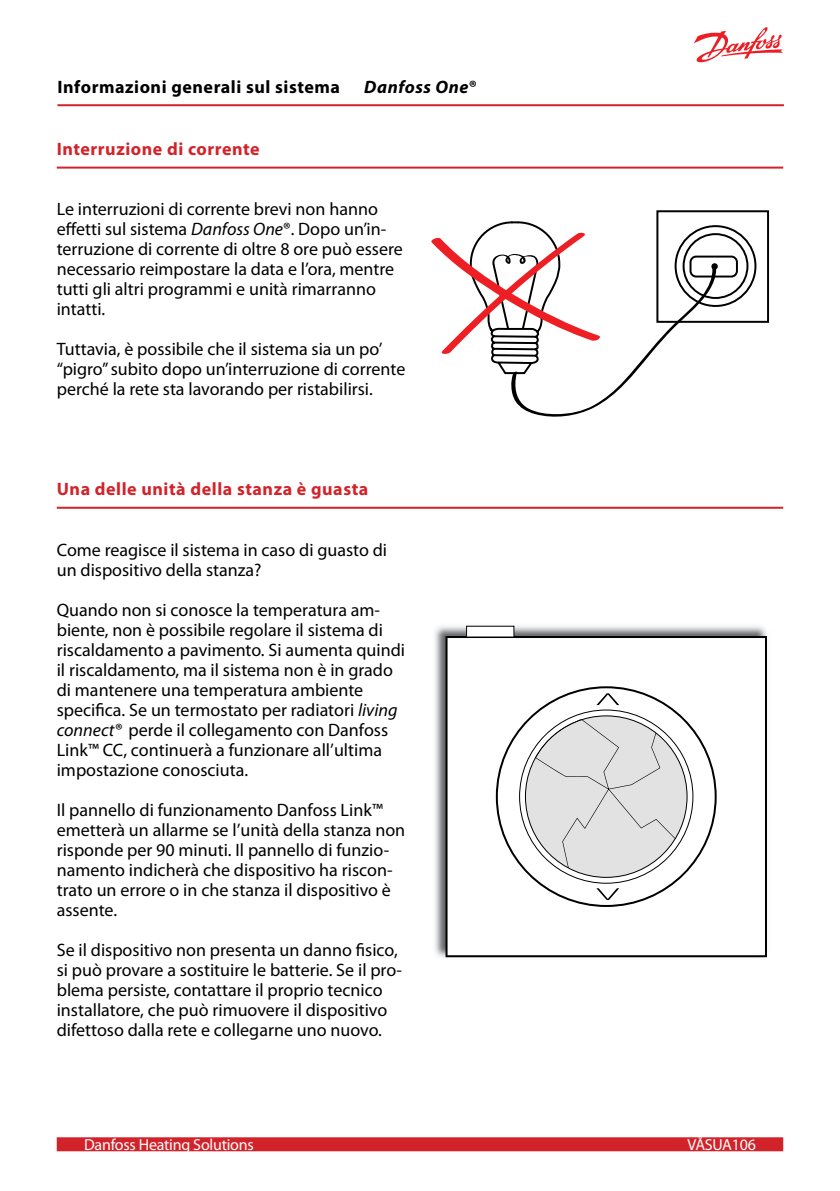
<style>
.page{position:relative;width:840px;height:1191px;background:#fff}
.page>*{position:absolute;margin:0;border:0;box-sizing:border-box;transform-origin:0 0}
.t1{font:300 25.8px "Myriad Pro";color:#000;scale:1.95 1}
.t2{font:18px/20px "Myriad Pro";color:#000}
.t3{font:700 18px "Myriad Pro";letter-spacing:.03em;color:#d2232a}
.t4{font:700 18px "Myriad Pro";letter-spacing:.03em;color:#000}
.t5{font:italic 700 18px "Myriad Pro";letter-spacing:.03em;color:#000}
.t6{font:16px "Myriad Pro";letter-spacing:-.015em;color:#fff}
.s1{font-style:normal}
.s2{font-style:italic}
</style>
<div class="page">
<div style="left:57px;top:1137px;width:725px;height:14px;background:#d2232a"></div>
<hr style="left:57px;top:104px;width:726px;height:2px;background:#d2232a">
<svg style="left:694px;top:27px;width:88px;height:36px"></svg>
<hr style="left:57px;top:167px;width:725px;height:2px;background:#d2232a">
<div style="left:656px;top:210px;width:112px;height:113px;border:2px solid #000"></div>
<svg style="left:431px;top:220px;width:318px;height:196px"></svg>
<hr style="left:57px;top:507px;width:725px;height:2px;background:#d2232a">
<img style="left:435px;top:625px;width:332px;height:333px">
<svg style="left:445px;top:636px;width:321px;height:321px"></svg>
<svg style="left:495px;top:686px;width:221px;height:221px"></svg>
<svg style="left:466px;top:625px;width:48px;height:12px"></svg>
<svg style="left:519px;top:709px;width:174px;height:174px"></svg>
<p class="t4" style="left:57px;top:75px;width:284px">Informazioni generali sul sistema</p>
<p class="t3" style="left:57px;top:137px;width:204px">Interruzione di corrente</p>
<p class="t5" style="left:364px;top:75px;width:114px">Danfoss One<span class="s1">®</span></p>
<p class="t2" style="left:57px;top:199px;width:347px">Le interruzioni di corrente brevi non hanno effetti sul sistema <span class="s2">Danfoss One</span>®. Dopo un’in&shy;terruzione di corrente di oltre 8 ore può essere necessario reimpostare la data e l’ora, mentre tutti gli altri programmi e unità rimarranno intatti.</p>
<p class="t2" style="left:57px;top:339px;width:350px">Tuttavia, è possibile che il sistema sia un po’ “pigro” subito dopo un’interruzione di corrente perché la rete sta lavorando per ristabilirsi.</p>
<p class="t3" style="left:57px;top:477px;width:313px">Una delle unità della stanza è guasta</p>
<p class="t2" style="left:57px;top:539px;width:332px">Come reagisce il sistema in caso di guasto di un dispositivo della stanza?</p>
<p class="t2" style="left:57px;top:599px;width:350px">Quando non si conosce la temperatura am&shy;biente, non è possibile regolare il sistema di riscaldamento a pavimento. Si aumenta quindi il riscaldamento, ma il sistema non è in grado di mantenere una temperatura ambiente specifica. Se un termostato per radiatori <span class="s2">living connect®</span> perde il collegamento con Danfoss Link™ CC, continuerà a funzionare all’ultima impostazione conosciuta.</p>
<p class="t2" style="left:57px;top:799px;width:350px">Il pannello di funzionamento Danfoss Link™ emetterà un allarme se l’unità della stanza non risponde per 90 minuti. Il pannello di funzio&shy;namento indicherà che dispositivo ha riscon&shy;trato un errore o in che stanza il dispositivo è assente.</p>
<p class="t2" style="left:57px;top:939px;width:346px">Se il dispositivo non presenta un danno fisico, si può provare a sostituire le batterie. Se il pro&shy;blema persiste, contattare il proprio tecnico installatore, che può rimuovere il dispositivo difettoso dalla rete e collegarne uno nuovo.</p>
<h1 class="t1" style="left:592px;top:687px;width:17px">^</h1>
<h1 class="t1" style="left:622px;top:906px;width:17px;rotate:-180deg">^</h1>
<p class="t6" style="left:84px;top:1135px;width:171px">Danfoss Heating Solutions</p>
<p class="t6" style="left:687px;top:1135px;width:70px">VÅSUA106</p>
</div>
